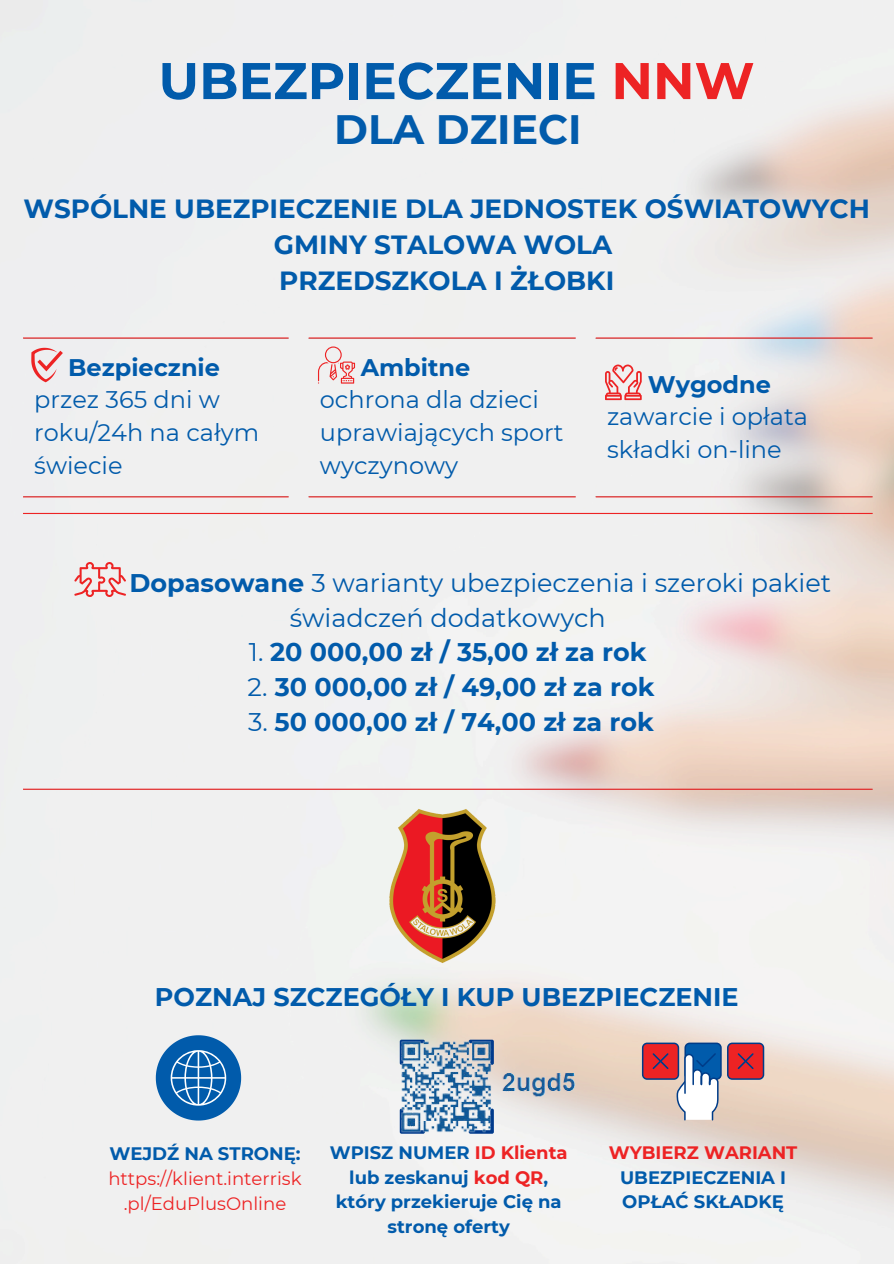
<style>
.page{position:relative;width:894px;height:1264px;background:#fff}
.page>*{position:absolute;margin:0;border:0;box-sizing:border-box;transform-origin:0 0}
.t1{font:700 51.45px "Montserrat";color:#015bab}
.t2{font:700 40.95px "Montserrat";color:#015bab}
.t3{font:700 26.25px/36px "Montserrat";color:#015bab;text-align:center}
.t4{font:700 25.5px "Montserrat";color:#015bab}
.t5{font:25.5px/34.8px "Montserrat";color:#015bab}
.t6{font:24px/32.7px "Montserrat";color:#015bab}
.t7{font:700 18px/24.8px "Montserrat";color:#015bab;text-align:center}
.t8{font:18px/24.8px "Montserrat";color:#ed2324;text-align:center}
.s1{color:#ed2324}
.s2{font-weight:700}
.s3{font-weight:400}
</style>
<div class="page">
<img style="left:0;top:0;width:893px;height:1263px">
<hr style="left:595px;top:337px;width:277px;height:1px;background:#ed2324">
<hr style="left:595px;top:496px;width:277px;height:1px;background:#ed2324">
<svg style="left:31px;top:348px;width:32px;height:34px"></svg>
<svg style="left:74px;top:561px;width:52px;height:36px"></svg>
<svg style="left:604px;top:364px;width:37px;height:36px"></svg>
<svg style="left:318px;top:346px;width:37px;height:37px"></svg>
<hr style="left:23px;top:513px;width:849px;height:1px;background:#ed2324">
<hr style="left:23px;top:788px;width:849px;height:1px;background:#ed2324">
<hr style="left:308px;top:337px;width:267px;height:1px;background:#ed2324">
<hr style="left:308px;top:496px;width:267px;height:1px;background:#ed2324">
<hr style="left:23px;top:337px;width:265px;height:1px;background:#ed2324">
<hr style="left:23px;top:496px;width:265px;height:1px;background:#ed2324">
<svg style="left:156px;top:1035px;width:85px;height:85px"></svg>
<div style="left:642px;top:1043px;width:36px;height:36px;background:#ed2324;border-radius:4px"></div>
<div style="left:641px;top:1042px;width:38px;height:37px;border:2px solid #003c88;border-radius:4px"></div>
<div style="left:685px;top:1043px;width:35px;height:36px;background:#015bab;border-radius:4px"></div>
<div style="left:684px;top:1042px;width:37px;height:37px;border:2px solid #003c88;border-radius:4px"></div>
<div style="left:727px;top:1043px;width:36px;height:36px;background:#ed2324;border-radius:4px"></div>
<div style="left:726px;top:1042px;width:38px;height:37px;border:2px solid #003c88;border-radius:4px"></div>
<svg style="left:737px;top:1053px;width:17px;height:17px"></svg>
<svg style="left:652px;top:1053px;width:17px;height:17px"></svg>
<svg style="left:676px;top:1051px;width:42px;height:69px"></svg>
<img style="left:378px;top:796px;width:128px;height:179px">
<img style="left:392px;top:1039px;width:196px;height:98px">
<p class="t1" style="left:158px;top:49px;width:597px">UBEZPIECZENIE <span class="s1">NNW</span></p>
<p class="t2" style="left:334px;top:104px;width:249px">DLA DZIECI</p>
<p class="t3" style="left:23px;top:190px;width:847px">WSPÓLNE UBEZPIECZENIE DLA JEDNOSTEK OŚWIATOWYCH<br>GMINY STALOWA WOLA<br>PRZEDSZKOLA I ŻŁOBKI</p>
<p class="t6" style="left:34px;top:351px;width:226px;text-indent:34px"><span class="s2">Bezpiecznie </span>przez 365 dni w roku/24h na całym świecie</p>
<p class="t6" style="left:320px;top:351px;width:245px;text-indent:41px"><span class="s2">Ambitne </span>ochrona dla dzieci uprawiających sport wyczynowy</p>
<h1 class="t6" style="left:607px;top:367px;width:202px;text-indent:41px"><span class="s2">Wygodne </span>zawarcie i opłata składki on-line</h1>
<p class="t5" style="left:290px;top:565px;width:542px;text-indent:-160px"><span class="s2">Dopasowane</span> 3 warianty ubezpieczenia i szeroki pakiet świadczeń dodatkowych</p>
<p class="t4" style="left:249px;top:636px;width:399px"><span class="s3">1.</span> 20 000,00 zł / 35,00 zł za rok</p>
<p class="t4" style="left:247px;top:671px;width:408px"><span class="s3">2.</span> 30 000,00 zł / 49,00 zł za rok</p>
<p class="t4" style="left:248px;top:706px;width:407px"><span class="s3">3.</span> 50 000,00 zł / 74,00 zł za rok</p>
<p class="t4" style="left:155px;top:980px;width:585px">POZNAJ SZCZEGÓŁY I KUP UBEZPIECZENIE</p>
<p class="t7" style="left:109px;top:1141px;width:193px">WEJDŹ NA STRONĘ:</p>
<p class="t8" style="left:108px;top:1165px;width:195px">https://klient.interrisk .pl/EduPlusOnline</p>
<h2 class="t7" style="left:329px;top:1140px;width:239px">WPISZ NUMER <span class="s1">ID Klienta </span>lub zeskanuj <span class="s1">kod QR</span>, który przekieruje Cię na stronę oferty</h2>
<p class="t7" style="left:608px;top:1140px;width:190px"><span class="s1">WYBIERZ WARIANT<br></span>UBEZPIECZENIA I<br>OPŁAĆ SKŁADKĘ</p>
</div>
